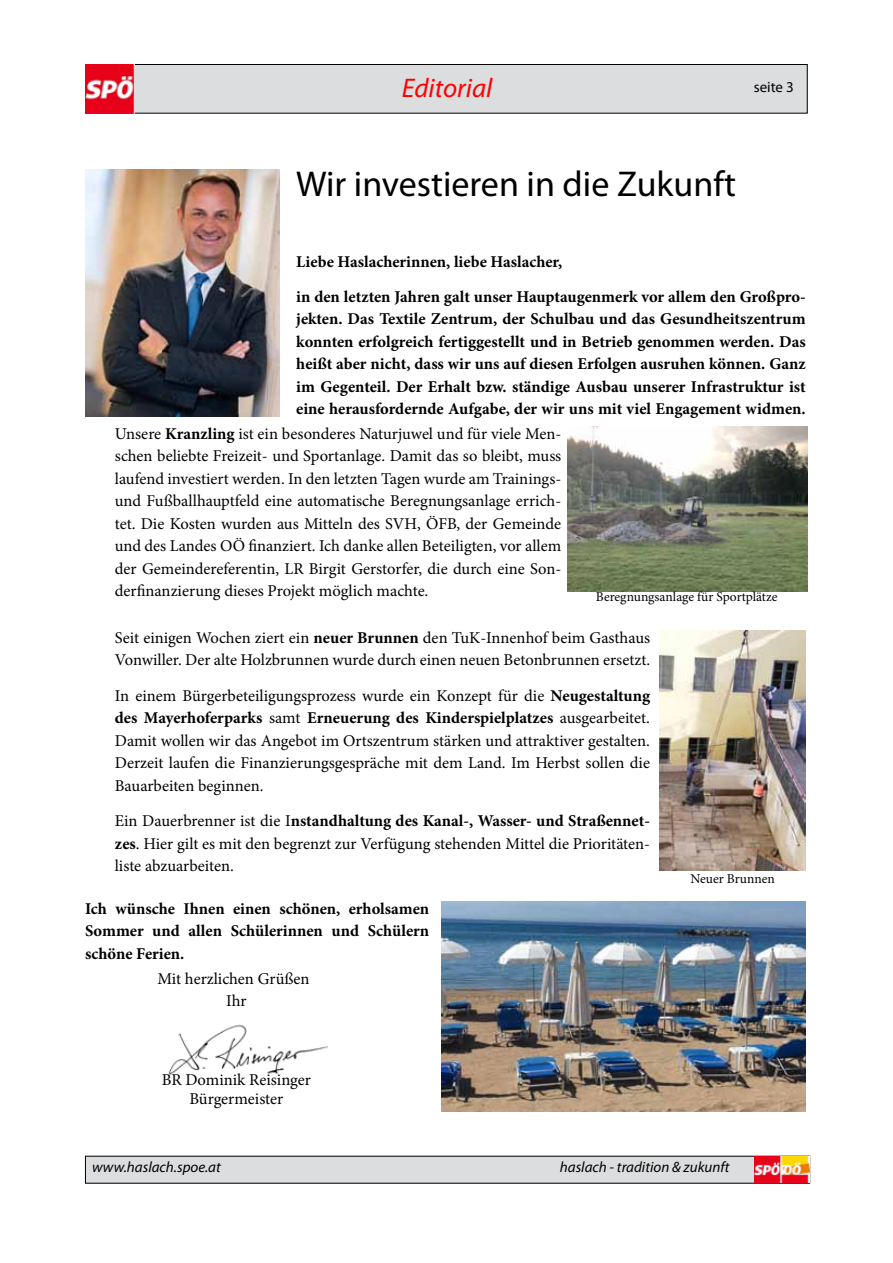
<style>
.page{position:relative;width:893px;height:1263px;background:#fff}
.page>*{position:absolute;margin:0;border:0;box-sizing:border-box;transform-origin:0 0}
.t1{font:36px "Myriad Pro";color:#000}
.t2{font:italic 27px "Myriad Pro";color:#f00}
.t3{font:16.5px/22.5px "Minion Pro";color:#000;text-align:justify}
.t4{font:700 16.5px/22.5px "Minion Pro";color:#000;text-align:justify}
.t5{font:italic 15px "Myriad Pro";color:#000}
.t6{font:15px "Myriad Pro";color:#000}
.t7{font:13.5px "Minion Pro";color:#000}
.s1{font-weight:700}
</style>
<div class="page">
<div style="left:86px;top:64px;width:721px;height:49px;background:#dcddde"></div>
<div style="left:86px;top:64px;width:721px;height:49px;border:1px solid #000"></div>
<div style="left:85px;top:1156px;width:725px;height:27px;background:#dcddde"></div>
<img style="left:754px;top:1156px;width:55px;height:26px">
<img style="left:85px;top:65px;width:49px;height:48px">
<img style="left:168px;top:1024px;width:159px;height:51px">
<img style="left:86px;top:169px;width:193px;height:248px">
<img style="left:441px;top:902px;width:365px;height:209px">
<img style="left:567px;top:427px;width:241px;height:164px">
<img style="left:660px;top:631px;width:145px;height:239px">
<h2 class="t2" style="left:402px;top:71px;width:92px">Editorial</h2>
<p class="t6" style="left:754px;top:78px;width:42px">seite 3</p>
<h1 class="t1" style="left:296px;top:162px;width:441px">Wir investieren in die Zukunft</h1>
<p class="t4" style="left:296px;top:243px;width:511px;line-height:35.2px">Liebe Haslacherinnen, liebe Haslacher,<br>in den letzten Jahren galt unser Hauptaugenmerk vor allem den Großpro-</p>
<p class="t4" style="left:296px;top:308px;width:511px">jekten. Das Textile Zentrum, der Schulbau und das Gesundheitszentrum konnten erfolgreich fertiggestellt und in Betrieb genommen werden. Das heißt aber nicht, dass wir uns auf diesen Erfolgen ausruhen können. Ganz im Gegenteil. Der Erhalt bzw. ständige Ausbau unserer Infrastruktur ist eine herausfordernde Aufgabe, der wir uns mit viel Engagement widmen.</p>
<p class="t3" style="left:115px;top:422px;width:448px">Unsere <span class="s1">Kranzling</span> ist ein besonderes Naturjuwel und für viele Men&shy;schen beliebte Freizeit- und Sportanlage. Damit das so bleibt, muss laufend investiert werden. In den letzten Tagen wurde am Trainings&shy;und Fußballhauptfeld eine automatische Beregnungsanlage errich&shy;tet. Die Kosten wurden aus Mitteln des SVH, ÖFB, der Gemeinde und des Landes OÖ finanziert. Ich danke allen Beteiligten, vor allem der Gemeindereferentin, LR Birgit Gerstorfer, die durch eine Son&shy;derfinanzierung dieses Projekt möglich machte.</p>
<p class="t3" style="left:115px;top:626px;width:537px">Seit einigen Wochen ziert ein <span class="s1">neuer Brunnen</span> den TuK-Innenhof beim Gasthaus<br>Vonwiller. Der alte Holzbrunnen wurde durch einen neuen Betonbrunnen ersetzt.</p>
<p class="t3" style="left:115px;top:684px;width:537px">In einem Bürgerbeteiligungsprozess wurde ein Konzept für die <span class="s1">Neugestaltung des Mayerhoferparks</span> samt <span class="s1">Erneuerung des Kinderspielplatzes</span> ausgearbeitet.<br>Damit wollen wir das Angebot im Ortszentrum stärken und attraktiver gestalten.<br>Derzeit laufen die Finanzierungsgespräche mit dem Land. Im Herbst sollen die Bauarbeiten beginnen.</p>
<p class="t3" style="left:115px;top:809px;width:537px">Ein Dauerbrenner ist die I<span class="s1">nstandhaltung des Kanal-, Wasser- und Straßennet&shy;zes</span>. Hier gilt es mit den begrenzt zur Verfügung stehenden Mittel die Prioritäten&shy;liste abzuarbeiten.</p>
<p class="t4" style="left:85px;top:897px;width:346px">Ich wünsche Ihnen einen schönen, erholsamen Sommer und allen Schülerinnen und Schülern schöne Ferien.</p>
<p class="t7" style="left:596px;top:587px;width:183px">Beregnungsanlage für Sportplätze</p>
<p class="t7" style="left:690px;top:870px;width:86px">Neuer Brunnen</p>
<p class="t3" style="left:157px;top:967px;width:154px;text-align:center">Mit herzlichen Grüßen<br>Ihr</p>
<p class="t3" style="left:162px;top:1070px;width:151px;line-height:19.5px;text-align:center">BR Dominik Reisinger<br>Bürgermeister</p>
<p class="t5" style="left:92px;top:1158px;width:130px">www.haslach.spoe.at</p>
<p class="t5" style="left:560px;top:1158px;width:171px">haslach - tradition &amp; zukunft</p>
</div>
